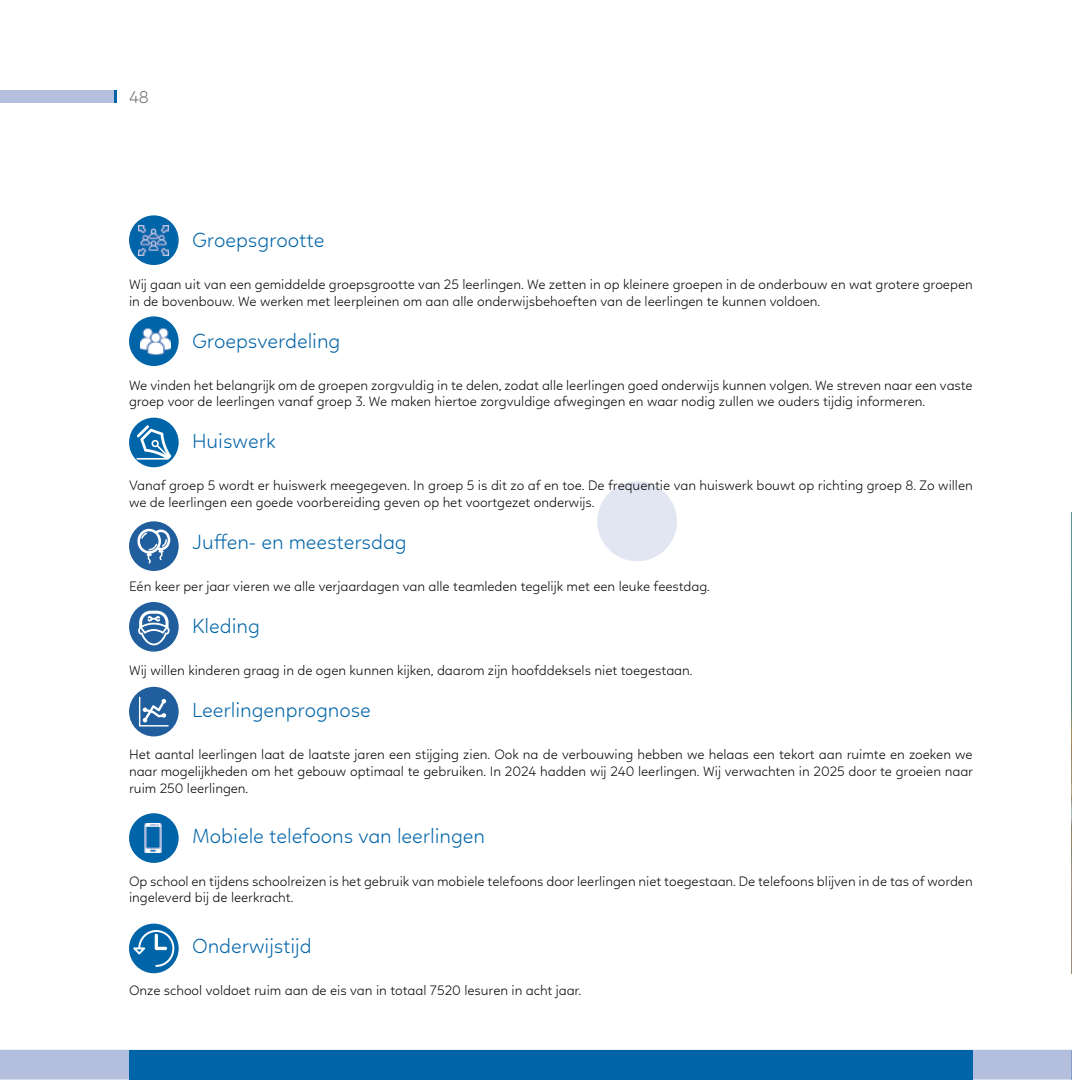
<style>
.page{position:relative;width:1072px;height:1087px;background:#fff}
.page>*{position:absolute;margin:0;border:0;box-sizing:border-box;transform-origin:0 0}
.t1{font:300 21px "Linotte";color:#0064a8}
.t2{font:300 17.5px "Linotte";color:#6a6665}
.t3{font:300 14px/16.8px "Linotte";color:#000}
</style>
<div class="page">
<div style="left:597px;top:481px;width:80px;height:80px;background:#e2e6f2;border-radius:50%"></div>
<div style="left:0;top:1049px;width:1071px;height:30px;background:#b3bfdd"></div>
<div style="left:129px;top:1049px;width:843px;height:30px;background:#0064a8"></div>
<hr style="left:1071px;top:1049px;width:1px;height:30px;background:#869dca">
<div style="left:129px;top:521px;width:50px;height:50px;background:#215e9e;border-radius:50%"></div>
<svg style="left:137px;top:528px;width:33px;height:35px"></svg>
<div style="left:129px;top:215px;width:50px;height:50px;background:#0064a8;border-radius:50%"></div>
<div style="left:129px;top:316px;width:50px;height:50px;background:#0064a8;border-radius:50%"></div>
<img style="left:1071px;top:512px;width:1px;height:461px">
<div style="left:129px;top:602px;width:50px;height:49px;background:#215e9e;border-radius:50%"></div>
<svg style="left:138px;top:610px;width:31px;height:36px"></svg>
<svg style="left:129px;top:417px;width:50px;height:50px"></svg>
<svg style="left:136px;top:425px;width:35px;height:34px"></svg>
<div style="left:129px;top:686px;width:50px;height:50px;background:#215e9e;border-radius:50%"></div>
<svg style="left:139px;top:696px;width:30px;height:30px"></svg>
<svg style="left:129px;top:923px;width:50px;height:50px"></svg>
<svg style="left:133px;top:929px;width:41px;height:37px"></svg>
<div style="left:129px;top:813px;width:50px;height:49px;background:#0064a8;border-radius:50%"></div>
<img style="left:144px;top:823px;width:18px;height:29px">
<img style="left:140px;top:328px;width:30px;height:28px">
<img style="left:139px;top:225px;width:30px;height:30px">
<svg style="left:113px;top:90px;width:4px;height:13px"></svg>
<div style="left:0;top:90px;width:113px;height:13px;background:#b3bfdd"></div>
<p class="t2" style="left:129px;top:87px;width:21px">48</p>
<h1 class="t1" style="left:192px;top:227px;width:134px">Groepsgrootte</h1>
<p class="t3" style="left:129px;top:275px;width:845px">Wij gaan uit van een gemiddelde groepsgrootte van 25 leerlingen. We zetten in op kleinere groepen in de onderbouw en wat grotere groepen in de bovenbouw. We werken met leerpleinen om aan alle onderwijsbehoeften van de leerlingen te kunnen voldoen.</p>
<h1 class="t1" style="left:192px;top:328px;width:150px">Groepsverdeling</h1>
<p class="t3" style="left:129px;top:376px;width:845px">We vinden het belangrijk om de groepen zorgvuldig in te delen, zodat alle leerlingen goed onderwijs kunnen volgen. We streven naar een vaste groep voor de leerlingen vanaf groep 3. We maken hiertoe zorgvuldige afwegingen en waar nodig zullen we ouders tijdig informeren.</p>
<h1 class="t1" style="left:192px;top:429px;width:85px">Huiswerk</h1>
<p class="t3" style="left:129px;top:477px;width:845px">Vanaf groep 5 wordt er huiswerk meegegeven. In groep 5 is dit zo af en toe. De frequentie van huiswerk bouwt op richting groep 8. Zo willen we de leerlingen een goede voorbereiding geven op het voortgezet onderwijs.</p>
<h1 class="t1" style="left:192px;top:530px;width:216px">Juffen- en meestersdag</h1>
<p class="t3" style="left:129px;top:578px;width:582px">Eén keer per jaar vieren we alle verjaardagen van alle teamleden tegelijk met een leuke feestdag.</p>
<h1 class="t1" style="left:192px;top:614px;width:69px">Kleding</h1>
<p class="t3" style="left:129px;top:662px;width:565px">Wij willen kinderen graag in de ogen kunnen kijken, daarom zijn hoofddeksels niet toegestaan.</p>
<h1 class="t1" style="left:192px;top:698px;width:180px">Leerlingenprognose</h1>
<p class="t3" style="left:129px;top:746px;width:845px;text-align:justify">Het aantal leerlingen laat de laatste jaren een stijging zien. Ook na de verbouwing hebben we helaas een tekort aan ruimte en zoeken we naar mogelijkheden om het gebouw optimaal te gebruiken. In 2024 hadden wij 240 leerlingen. Wij verwachten in 2025 door te groeien naar ruim 250 leerlingen.</p>
<h1 class="t1" style="left:192px;top:824px;width:294px">Mobiele telefoons van leerlingen</h1>
<p class="t3" style="left:129px;top:872px;width:845px">Op school en tijdens schoolreizen is het gebruik van mobiele telefoons door leerlingen niet toegestaan. De telefoons blijven in de tas of worden ingeleverd bij de leerkracht.</p>
<h1 class="t1" style="left:192px;top:933px;width:121px">Onderwijstijd</h1>
<p class="t3" style="left:129px;top:981px;width:454px">Onze school voldoet ruim aan de eis van in totaal 7520 lesuren in acht jaar.</p>
</div>
